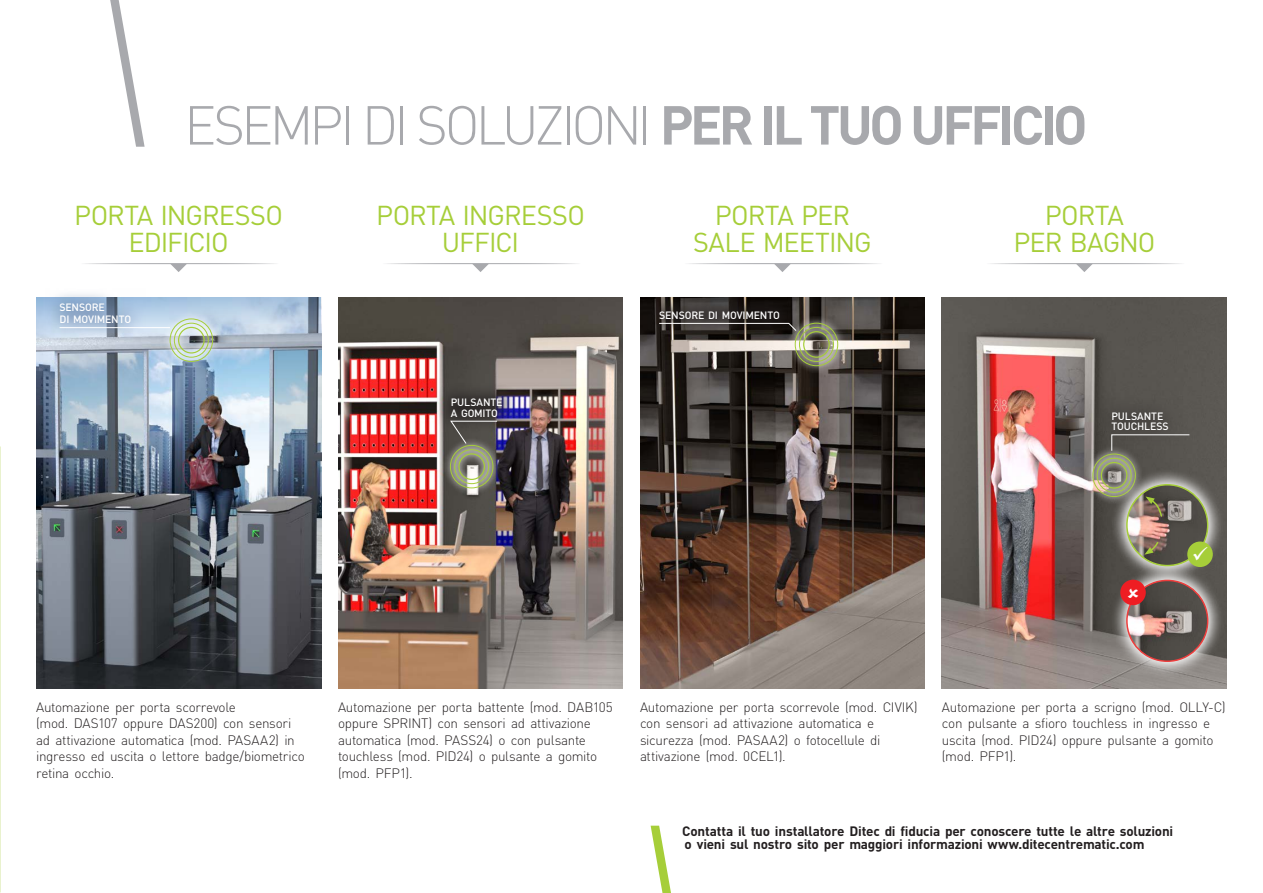
<style>
.page{position:relative;width:1263px;height:893px;background:#fff}
.page>*{position:absolute;margin:0;border:0;box-sizing:border-box;transform-origin:0 0}
.t1{font:300 54px "DIN Pro";letter-spacing:-.08em;color:#a8a9ad}
.t2{font:27px/27px "DIN Pro";letter-spacing:-.035em;color:#a6ce39;text-align:center}
.t3{font:300 13.5px/16.5px "DIN Pro";letter-spacing:-.025em;color:#231f20}
.t4{font:700 13.5px/13.5px "DIN Pro";letter-spacing:-.02em;color:#231f20}
.t5{font:500 10.5px/10.5px "DIN Pro";letter-spacing:-.015em;color:#fff}
.s1{font-weight:700}
</style>
<div class="page">
<hr style="left:0;top:361px;width:1px;height:85px;background:#dcdddf">
<hr style="left:0;top:446px;width:1px;height:64px;background:#dcdddf">
<img style="left:640px;top:298px;width:285px;height:391px">
<img style="left:942px;top:298px;width:285px;height:391px">
<img style="left:36px;top:340px;width:285px;height:349px">
<svg style="left:36px;top:298px;width:285px;height:42px;background:#b1c5da"></svg>
<img style="left:338px;top:298px;width:285px;height:391px">
<div style="left:644px;top:296px;width:150px;height:38px;background:#231f20;opacity:.75"></div>
<svg style="left:45px;top:294px;width:101px;height:45px;background:#a9bed6"></svg>
<div style="left:435px;top:383px;width:83px;height:49px;background:#231f20;opacity:.75"></div>
<div style="left:1097px;top:397px;width:85px;height:49px;background:#4e4b47"></div>
<img style="left:0;top:361px;width:1px;height:24px">
<svg style="left:110px;top:0;width:35px;height:147px"></svg>
<svg style="left:650px;top:825px;width:21px;height:68px"></svg>
<svg style="left:163px;top:311px;width:57px;height:58px;background:#b7c8cf"></svg>
<div style="left:170px;top:319px;width:43px;height:43px;border:1px solid #a6ce39;border-radius:50%"></div>
<div style="left:174px;top:323px;width:35px;height:35px;border:1px solid #a6ce39;border-radius:50%"></div>
<div style="left:178px;top:327px;width:27px;height:27px;border:1px solid #a6ce39;border-radius:50%"></div>
<svg style="left:443px;top:438px;width:58px;height:58px;background:#797970"></svg>
<div style="left:450px;top:445px;width:43px;height:43px;border:1px solid #a6ce39;border-radius:50%"></div>
<div style="left:454px;top:449px;width:35px;height:35px;border:1px solid #a6ce39;border-radius:50%"></div>
<div style="left:458px;top:453px;width:27px;height:27px;border:1px solid #a6ce39;border-radius:50%"></div>
<svg style="left:788px;top:316px;width:57px;height:57px;background:#777466"></svg>
<div style="left:795px;top:323px;width:43px;height:43px;border:1px solid #a6ce39;border-radius:50%"></div>
<div style="left:799px;top:327px;width:35px;height:35px;border:1px solid #a6ce39;border-radius:50%"></div>
<div style="left:803px;top:331px;width:27px;height:27px;border:1px solid #a6ce39;border-radius:50%"></div>
<svg style="left:1085px;top:446px;width:58px;height:58px;background:#868475"></svg>
<div style="left:1092px;top:454px;width:44px;height:43px;border:1px solid #a6ce39;border-radius:50%"></div>
<div style="left:1097px;top:458px;width:34px;height:35px;border:1px solid #a6ce39;border-radius:50%"></div>
<div style="left:1101px;top:462px;width:26px;height:27px;border:1px solid #a6ce39;border-radius:50%"></div>
<svg style="left:658px;top:323px;width:139px;height:8px"></svg>
<hr style="left:60px;top:327px;width:110px;height:1px;background:#fff">
<svg style="left:450px;top:421px;width:48px;height:23px"></svg>
<svg style="left:1111px;top:434px;width:79px;height:17px"></svg>
<svg style="left:1110px;top:468px;width:114px;height:96px;background:#7b7a71"></svg>
<img style="left:1127px;top:485px;width:81px;height:81px;border-radius:40px">
<div style="left:1126px;top:484px;width:82px;height:82px;border:2px solid #a6ce39;border-radius:50%"></div>
<svg style="left:1110px;top:564px;width:114px;height:113px;background:#87827d"></svg>
<img style="left:1127px;top:580px;width:81px;height:81px;border-radius:40px">
<div style="left:1126px;top:580px;width:82px;height:82px;border:2px solid #ee3d3c;border-radius:50%"></div>
<svg style="left:1144px;top:540px;width:16px;height:15px"></svg>
<svg style="left:1145px;top:496px;width:18px;height:22px"></svg>
<div style="left:1187px;top:541px;width:26px;height:26px;background:#a6ce39;border-radius:50%"></div>
<div style="left:1120px;top:580px;width:26px;height:25px;background:#ee1d23;border-radius:50%"></div>
<hr style="left:79px;top:263px;width:200px;height:1px;background:#a8a9ad">
<svg style="left:170px;top:264px;width:17px;height:8px"></svg>
<hr style="left:381px;top:263px;width:199px;height:1px;background:#a8a9ad">
<svg style="left:472px;top:264px;width:17px;height:8px"></svg>
<hr style="left:682px;top:263px;width:200px;height:1px;background:#a8a9ad">
<svg style="left:774px;top:264px;width:17px;height:8px"></svg>
<hr style="left:984px;top:263px;width:200px;height:1px;background:#a8a9ad">
<svg style="left:1076px;top:264px;width:17px;height:8px"></svg>
<p class="t1" style="left:184px;top:88px;width:905px">ESEMPI DI SOLUZIONI <span class="s1">PER IL TUO UFFICIO</span></p>
<p class="t2" style="left:74px;top:200px;width:210px">PORTA INGRESSO<br>EDIFICIO</p>
<p class="t2" style="left:376px;top:200px;width:210px">PORTA INGRESSO<br>UFFICI</p>
<p class="t2" style="left:693px;top:200px;width:180px">PORTA PER<br>SALE MEETING</p>
<p class="t2" style="left:1013px;top:200px;width:143px">PORTA<br>PER BAGNO</p>
<p class="t5" style="left:60px;top:301px;width:73px;line-height:12px">SENSORE<br>DI MOVIMENTO</p>
<p class="t5" style="left:451px;top:397px;width:53px">PULSANTE<br>A GOMITO</p>
<p class="t5" style="left:659px;top:309px;width:122px">SENSORE DI MOVIMENTO</p>
<p class="t5" style="left:1111px;top:410px;width:59px">PULSANTE<br>TOUCHLESS</p>
<p class="t3" style="left:36px;top:698px;width:270px">Automazione per porta scorrevole<br>(mod. DAS107 oppure DAS200) con sensori ad attivazione automatica (mod. PASAA2) in ingresso ed uscita o lettore badge/biometrico retina occhio.</p>
<p class="t3" style="left:338px;top:698px;width:276px">Automazione per porta battente (mod. DAB105 oppure SPRINT) con sensori ad attivazione automatica (mod. PASS24) o con pulsante touchless (mod. PID24) o pulsante a gomito (mod. PFP1).</p>
<p class="t3" style="left:640px;top:698px;width:279px">Automazione per porta scorrevole (mod. CIVIK) con sensori ad attivazione automatica e sicurezza (mod. PASAA2) o fotocellule di attivazione (mod. 0CEL1).</p>
<p class="t3" style="left:942px;top:698px;width:285px">Automazione per porta a scrigno (mod. OLLY-C) con pulsante a sfioro touchless in ingresso e uscita (mod. PID24) oppure pulsante a gomito (mod. PFP1).</p>
<p class="t4" style="left:682px;top:824px;width:492px">Contatta il tuo installatore Ditec di fiducia per conoscere tutte le altre soluzioni o vieni sul nostro sito per maggiori informazioni www.ditecentrematic.com</p>
</div>
